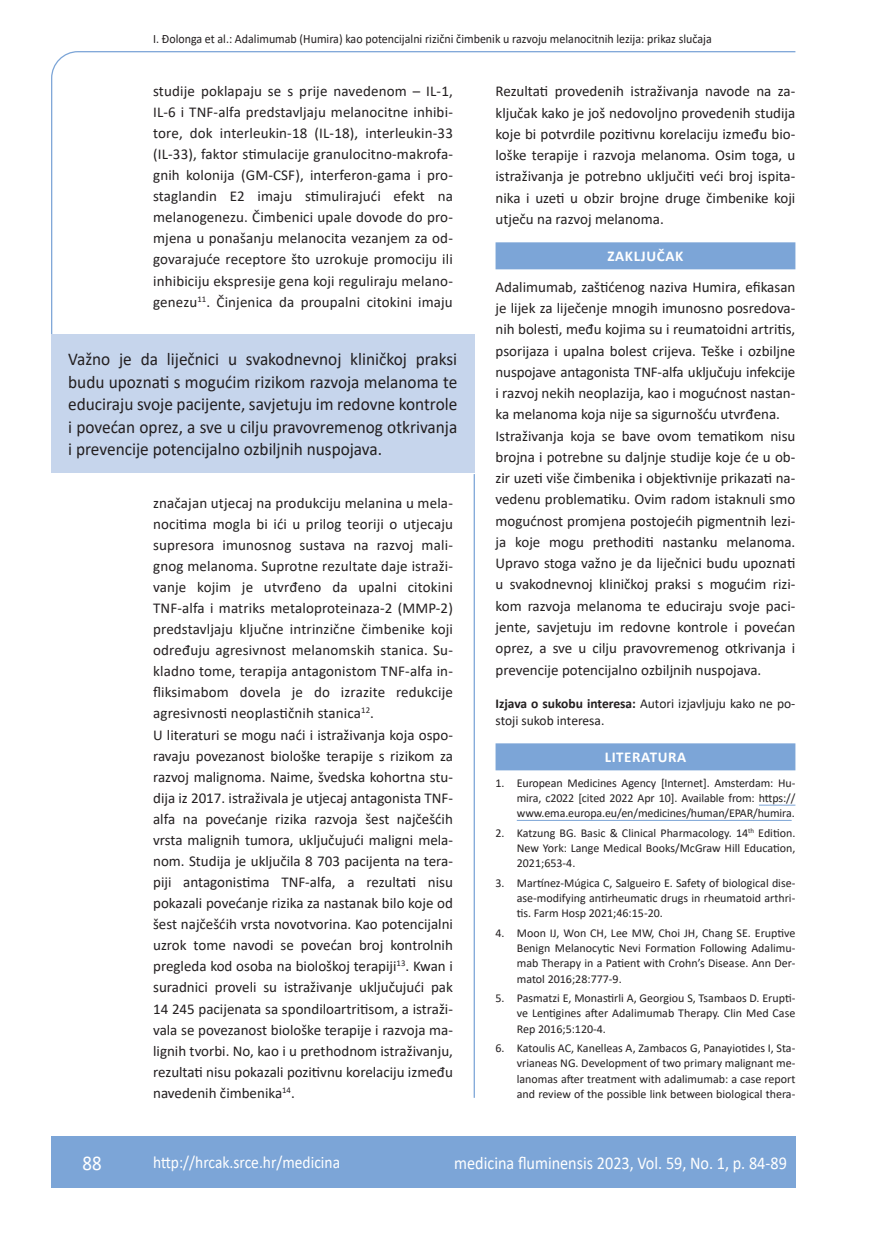
<style>
.page{position:relative;width:872px;height:1234px;background:#fff}
.page>*{position:absolute;margin:0;border:0;box-sizing:border-box;transform-origin:0 0}
.t1{font:21px "Calibri";color:#fff;scale:.9 1}
.t2{font:18px/22.5px "Calibri";color:#231f20;text-align:justify;scale:.96 1}
.t3{font:18px "Calibri";color:#fff;scale:.9 1}
.t4{font:17.25px "Calibri";color:#fff;scale:.9 1}
.t5{font:15px/21px "Calibri";color:#231f20;text-align:justify}
.t6{font:700 15px "Calibri";letter-spacing:.04em;color:#fff}
.t7{font:13.5px/16.8px "Calibri";color:#231f20}
.t8{font:12.75px "Calibri";color:#231f20;scale:.94 1}
.t9{font:12px/15.3px "Calibri";color:#231f20;text-align:justify}
.s1{font-weight:700}
</style>
<div class="page">
<svg style="left:51px;top:51px;width:745px;height:285px"></svg>
<hr style="left:473px;top:474px;width:2px;height:623px;background:#7ca5d7">
<div style="left:51px;top:1135px;width:744px;height:51px;background:#7ca5d7"></div>
<div style="left:495px;top:242px;width:300px;height:27px;background:#7ca5d7"></div>
<div style="left:495px;top:743px;width:300px;height:27px;background:#7ca5d7"></div>
<hr style="left:759px;top:804px;width:36px;height:1px;background:#7ca5d7">
<hr style="left:517px;top:819px;width:274px;height:1px;background:#7ca5d7">
<div style="left:51px;top:334px;width:423px;height:138px;background:#c6d5ec"></div>
<p class="t8" style="left:153px;top:29px;width:596px">I. Đolonga et al.: Adalimumab (Humira) kao potencijalni rizični čimbenik u razvoju melanocitnih lezija: prikaz slučaja</p>
<p class="t5" style="left:153px;top:80px;width:301px">studije poklapaju se s prije navedenom – IL-1, IL-6 i TNF-alfa predstavljaju melanocitne inhibi&shy;tore, dok interleukin-18 (IL-18), interleukin-33 (IL-33), faktor stimulacije granulocitno-makrofa&shy;gnih kolonija (GM-CSF), interferon-gama i pro&shy;staglandin E2 imaju stimulirajući efekt na melanogenezu. Čimbenici upale dovode do pro&shy;mjena u ponašanju melanocita vezanjem za od&shy;govarajuće receptore što uzrokuje promociju ili inhibiciju ekspresije gena koji reguliraju melano&shy;genezu<sup>11</sup>. Činjenica da proupalni citokini imaju</p>
<p class="t5" style="left:495px;top:80px;width:301px">Rezultati provedenih istraživanja navode na za&shy;ključak kako je još nedovoljno provedenih studija koje bi potvrdile pozitivnu korelaciju između bio&shy;loške terapije i razvoja melanoma. Osim toga, u istraživanja je potrebno uključiti veći broj ispita&shy;nika i uzeti u obzir brojne druge čimbenike koji utječu na razvoj melanoma.</p>
<p class="t6" style="left:607px;top:245px;width:77px">ZAKLJUČAK</p>
<p class="t5" style="left:495px;top:276px;width:301px;text-align:left">Adalimumab, zaštićenog naziva Humira, efikasan je lijek za liječenje mnogih imunosno posredova&shy;nih bolesti, među kojima su i reumatoidni artritis, psorijaza i upalna bolest crijeva. Teške i ozbiljne nuspojave antagonista TNF-alfa uključuju infekcije i razvoj nekih neoplazija, kao i mogućnost nastan&shy;ka melanoma koja nije sa sigurnošću utvrđena.<br>Istraživanja koja se bave ovom tematikom nisu brojna i potrebne su daljnje studije koje će u ob&shy;zir uzeti više čimbenika i objektivnije prikazati na&shy;vedenu problematiku. Ovim radom istaknuli smo mogućnost promjena postojećih pigmentnih lezi&shy;ja koje mogu prethoditi nastanku melanoma.<br>Upravo stoga važno je da liječnici budu upoznati u svakodnevnoj kliničkoj praksi s mogućim rizi&shy;kom razvoja melanoma te educiraju svoje paci&shy;jente, savjetuju im redovne kontrole i povećan oprez, a sve u cilju pravovremenog otkrivanja i prevencije potencijalno ozbiljnih nuspojava.</p>
<p class="t7" style="left:495px;top:694px;width:301px"><span class="s1">Izjava o sukobu interesa:</span> Autori izjavljuju kako ne po&shy;stoji sukob interesa.</p>
<p class="t6" style="left:604px;top:746px;width:83px">LITERATURA</p>
<p class="t9" style="left:517px;top:774px;width:280px;text-indent:-21px">1. European Medicines Agency [Internet]. Amsterdam: Hu&shy;mira, c2022 [cited 2022 Apr 10]. Available from: https:// www.ema.europa.eu/en/medicines/human/EPAR/humira.</p>
<p class="t9" style="left:517px;top:824px;width:280px;text-indent:-21px">2. Katzung BG. Basic &amp; Clinical Pharmacology. 14<sup>th</sup> Edition.<br>New York: Lange Medical Books/McGraw Hill Education, 2021;653-4.</p>
<p class="t9" style="left:517px;top:874px;width:280px;text-indent:-21px">3. Martínez-Múgica C, Salgueiro E. Safety of biological dise&shy;ase-modifying antirheumatic drugs in rheumatoid arthri&shy;tis. Farm Hosp 2021;46:15-20.</p>
<p class="t9" style="left:517px;top:924px;width:280px;text-indent:-21px">4. Moon IJ, Won CH, Lee MW, Choi JH, Chang SE. Eruptive Benign Melanocytic Nevi Formation Following Adalimu&shy;mab Therapy in a Patient with Crohn’s Disease. Ann Der&shy;matol 2016;28:777-9.</p>
<p class="t9" style="left:517px;top:989px;width:280px;text-indent:-21px">5. Pasmatzi E, Monastirli A, Georgiou S, Tsambaos D. Erupti&shy;ve Lentigines after Adalimumab Therapy. Clin Med Case Rep 2016;5:120-4.</p>
<p class="t9" style="left:517px;top:1039px;width:280px;text-indent:-21px">6. Katoulis AC, Kanelleas A, Zambacos G, Panayiotides I, Sta&shy;vrianeas NG. Development of two primary malignant me&shy;lanomas after treatment with adalimumab: a case report and review of the possible link between biological thera-</p>
<p class="t2" style="left:68px;top:347px;width:407px">Važno je da liječnici u svakodnevnoj kliničkoj praksi budu upoznati s mogućim rizikom razvoja melanoma te educiraju svoje pacijente, savjetuju im redovne kontrole i povećan oprez, a sve u cilju pravovremenog otkrivanja i prevencije potencijalno ozbiljnih nuspojava.</p>
<p class="t5" style="left:153px;top:491px;width:301px;text-align:left">značajan utjecaj na produkciju melanina u mela&shy;nocitima mogla bi ići u prilog teoriji o utjecaju supresora imunosnog sustava na razvoj mali&shy;gnog melanoma. Suprotne rezultate daje istraži&shy;vanje kojim je utvrđeno da upalni citokini TNF-alfa i matriks metaloproteinaza-2 (MMP-2) predstavljaju ključne intrinzične čimbenike koji određuju agresivnost melanomskih stanica. Su&shy;kladno tome, terapija antagonistom TNF-alfa in&shy;fliksimabom dovela je do izrazite redukcije agresivnosti neoplastičnih stanica<sup>12</sup>.<br>U literaturi se mogu naći i istraživanja koja ospo&shy;ravaju povezanost biološke terapije s rizikom za razvoj malignoma. Naime, švedska kohortna stu&shy;dija iz 2017. istraživala je utjecaj antagonista TNF&shy;alfa na povećanje rizika razvoja šest najčešćih vrsta malignih tumora, uključujući maligni mela&shy;nom. Studija je uključila 8 703 pacijenta na tera&shy;piji antagonistima TNF-alfa, a rezultati nisu pokazali povećanje rizika za nastanak bilo koje od šest najčešćih vrsta novotvorina. Kao potencijalni uzrok tome navodi se povećan broj kontrolnih pregleda kod osoba na biološkoj terapiji<sup>13</sup>. Kwan i suradnici proveli su istraživanje uključujući pak 14 245 pacijenata sa spondiloartritisom, a istraži&shy;vala se povezanost biološke terapije i razvoja ma&shy;lignih tvorbi. No, kao i u prethodnom istraživanju, rezultati nisu pokazali pozitivnu korelaciju između navedenih čimbenika<sup>14</sup>.</p>
<h1 class="t1" style="left:82px;top:1147px;width:23px">88</h1>
<p class="t4" style="left:153px;top:1149px;width:209px">http://hrcak.srce.hr/medicina</p>
<p class="t3" style="left:454px;top:1149px;width:371px">medicina fluminensis 2023, Vol. 59, No. 1, p. 84-89</p>
</div>
